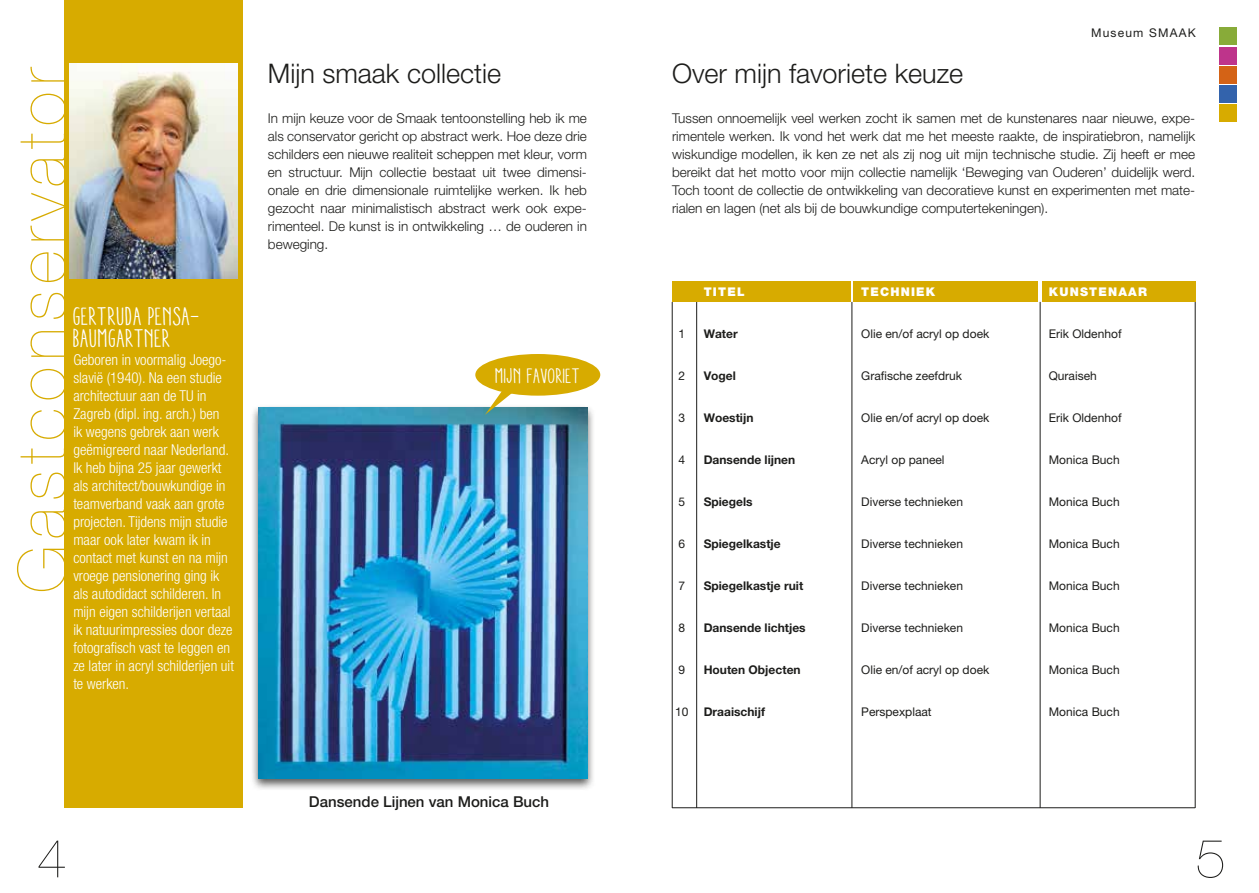
<style>
.page{position:relative;width:1259px;height:893px;background:#fff}
.page>*{position:absolute;margin:0;border:0;box-sizing:border-box;transform-origin:0 0}
.t1{font:200 66px "Helvetica Neue LT Pro";letter-spacing:.1em;color:#d7ab00}
.t2{font:200 54px "Helvetica Neue LT Pro";color:#1d1d1b}
.t3{font:300 27px "Helvetica Neue LT Pro";color:#1d1d1b}
.t4{font:condensed 25.5px/22.5px "Aracne";color:#fff}
.t5{font:condensed 21px "Aracne";color:#fff}
.t6{font:300 condensed 15px/18px "Helvetica Neue LT Pro";color:#fff}
.t7{font:500 15px "Helvetica Neue LT Pro";color:#1d1d1b}
.t8{font:300 13.5px/18px "Helvetica Neue LT Pro";color:#1d1d1b;text-align:justify}
.t9{font:12px "Helvetica Neue LT Pro";color:#1d1d1b}
.t10{font:700 12px "Helvetica Neue LT Pro";color:#1d1d1b}
.t11{font:900 12px "Helvetica Neue LT Pro";letter-spacing:.1em;color:#fff}
.t12{font:12px "Helvetica Neue LT Pro";letter-spacing:.1em;color:#1d1d1b}
</style>
<div class="page">
<hr style="left:851px;top:302px;width:1px;height:506px;background:#1d1d1b">
<hr style="left:696px;top:302px;width:1px;height:506px;background:#1d1d1b">
<hr style="left:672px;top:302px;width:1px;height:506px;background:#1d1d1b">
<hr style="left:1195px;top:302px;width:1px;height:506px;background:#1d1d1b">
<hr style="left:1040px;top:302px;width:1px;height:506px;background:#1d1d1b">
<div style="left:64px;top:0;width:178px;height:808px;background:#d7ab00"></div>
<img style="left:69px;top:64px;width:168px;height:214px">
<div style="left:250px;top:404px;width:345px;height:387px;background:#1d1d1b;opacity:.75"></div>
<img style="left:258px;top:408px;width:329px;height:370px">
<div style="left:672px;top:281px;width:178px;height:21px;background:#d7ab00"></div>
<div style="left:853px;top:281px;width:185px;height:21px;background:#d7ab00"></div>
<div style="left:1041px;top:281px;width:154px;height:21px;background:#d7ab00"></div>
<div style="left:475px;top:354px;width:125px;height:42px;background:#d7ab00;border-radius:50%"></div>
<svg style="left:485px;top:386px;width:33px;height:29px"></svg>
<div style="left:1219px;top:28px;width:18px;height:17px;background:#88ab39"></div>
<div style="left:1219px;top:47px;width:18px;height:17px;background:#be348b"></div>
<div style="left:1219px;top:66px;width:18px;height:17px;background:#d46316"></div>
<div style="left:1219px;top:85px;width:18px;height:18px;background:#3363ac"></div>
<div style="left:1219px;top:104px;width:18px;height:18px;background:#d7ab00"></div>
<hr style="left:672px;top:807px;width:523px;height:1px;background:#1d1d1b">
<h1 class="t1" style="left:4px;top:593px;width:528px;rotate:-90deg">Gastconservator</h1>
<h3 class="t4" style="left:73px;top:304px;width:127px">GERTRUDA PENSA-<br>BAUMGARTNER</h3>
<p class="t6" style="left:73px;top:350px;width:162px">Geboren in voormalig Joego&shy;slavië (1940). Na een studie architectuur aan de TU in<br>Zagreb (dipl. ing. arch.) ben<br>ik wegens gebrek aan werk geëmigreerd naar Nederland.<br>Ik heb bijna 25 jaar gewerkt als architect/bouwkundige in teamverband vaak aan grote projecten. Tijdens mijn studie maar ook later kwam ik in contact met kunst en na mijn vroege pensionering ging ik als autodidact schilderen. In mijn eigen schilderijen vertaal ik natuurimpressies door deze fotografisch vast te leggen en ze later in acryl schilderijen uit te werken.</p>
<h3 class="t3" style="left:268px;top:57px;width:235px">Mijn smaak collectie</h3>
<p class="t8" style="left:268px;top:109px;width:320px">In mijn keuze voor de Smaak tentoonstelling heb ik me als conservator gericht op abstract werk. Hoe deze drie schilders een nieuwe realiteit scheppen met kleur, vorm en structuur. Mijn collectie bestaat uit twee dimensi&shy;onale en drie dimensionale ruimtelijke werken. Ik heb gezocht naar minimalistisch abstract werk ook expe&shy;rimenteel. De kunst is in ontwikkeling … de ouderen in beweging.</p>
<h3 class="t5" style="left:495px;top:365px;width:87px">MIJN FAVORIET</h3>
<p class="t7" style="left:309px;top:793px;width:242px">Dansende Lijnen van Monica Buch</p>
<p class="t12" style="left:1091px;top:26px;width:106px">Museum SMAAK</p>
<h3 class="t3" style="left:672px;top:57px;width:293px">Over mijn favoriete keuze</h3>
<p class="t8" style="left:672px;top:109px;width:525px">Tussen onnoemelijk veel werken zocht ik samen met de kunstenares naar nieuwe, expe&shy;rimentele werken. Ik vond het werk dat me het meeste raakte, de inspiratiebron, namelijk wiskundige modellen, ik ken ze net als zij nog uit mijn technische studie. Zij heeft er mee bereikt dat het motto voor mijn collectie namelijk ‘Beweging van Ouderen’ duidelijk werd.<br>Toch toont de collectie de ontwikkeling van decoratieve kunst en experimenten met mate&shy;rialen en lagen (net als bij de bouwkundige computertekeningen).</p>
<p class="t11" style="left:704px;top:284px;width:42px">TITEL</p>
<p class="t11" style="left:861px;top:284px;width:75px">TECHNIEK</p>
<p class="t11" style="left:1048px;top:284px;width:100px">KUNSTENAAR</p>
<p class="t9" style="left:678px;top:326px;width:8px">1</p>
<p class="t10" style="left:704px;top:326px;width:35px">Water</p>
<p class="t9" style="left:861px;top:326px;width:130px">Olie en/of acryl op doek</p>
<p class="t9" style="left:1048px;top:326px;width:74px">Erik Oldenhof</p>
<p class="t9" style="left:678px;top:368px;width:8px">2</p>
<p class="t10" style="left:704px;top:368px;width:34px">Vogel</p>
<p class="t9" style="left:861px;top:368px;width:102px">Grafische zeefdruk</p>
<p class="t9" style="left:1048px;top:368px;width:50px">Quraiseh</p>
<p class="t9" style="left:678px;top:410px;width:8px">3</p>
<p class="t10" style="left:704px;top:410px;width:51px">Woestijn</p>
<p class="t9" style="left:861px;top:410px;width:130px">Olie en/of acryl op doek</p>
<p class="t9" style="left:1048px;top:410px;width:74px">Erik Oldenhof</p>
<p class="t9" style="left:678px;top:452px;width:8px">4</p>
<p class="t10" style="left:704px;top:452px;width:93px">Dansende lijnen</p>
<p class="t9" style="left:861px;top:452px;width:85px">Acryl op paneel</p>
<p class="t9" style="left:1048px;top:452px;width:72px">Monica Buch</p>
<p class="t9" style="left:678px;top:494px;width:8px">5</p>
<p class="t10" style="left:704px;top:494px;width:50px">Spiegels</p>
<p class="t9" style="left:861px;top:494px;width:103px">Diverse technieken</p>
<p class="t9" style="left:1048px;top:494px;width:72px">Monica Buch</p>
<p class="t9" style="left:678px;top:536px;width:8px">6</p>
<p class="t10" style="left:704px;top:536px;width:79px">Spiegelkastje</p>
<p class="t9" style="left:861px;top:536px;width:103px">Diverse technieken</p>
<p class="t9" style="left:1048px;top:536px;width:72px">Monica Buch</p>
<p class="t9" style="left:678px;top:578px;width:8px">7</p>
<p class="t10" style="left:704px;top:578px;width:101px">Spiegelkastje ruit</p>
<p class="t9" style="left:861px;top:578px;width:103px">Diverse technieken</p>
<p class="t9" style="left:1048px;top:578px;width:72px">Monica Buch</p>
<p class="t9" style="left:678px;top:620px;width:8px">8</p>
<p class="t10" style="left:704px;top:620px;width:103px">Dansende lichtjes</p>
<p class="t9" style="left:861px;top:620px;width:103px">Diverse technieken</p>
<p class="t9" style="left:1048px;top:620px;width:72px">Monica Buch</p>
<p class="t9" style="left:678px;top:662px;width:8px">9</p>
<p class="t10" style="left:704px;top:662px;width:98px">Houten Objecten</p>
<p class="t9" style="left:861px;top:662px;width:130px">Olie en/of acryl op doek</p>
<p class="t9" style="left:1048px;top:662px;width:72px">Monica Buch</p>
<p class="t9" style="left:675px;top:704px;width:15px">10</p>
<p class="t10" style="left:704px;top:704px;width:63px">Draaischijf</p>
<p class="t9" style="left:861px;top:704px;width:72px">Perspexplaat</p>
<p class="t9" style="left:1048px;top:704px;width:72px">Monica Buch</p>
<h2 class="t2" style="left:37px;top:827px;width:32px">4</h2>
<h2 class="t2" style="left:1195px;top:827px;width:32px">5</h2>
</div>
